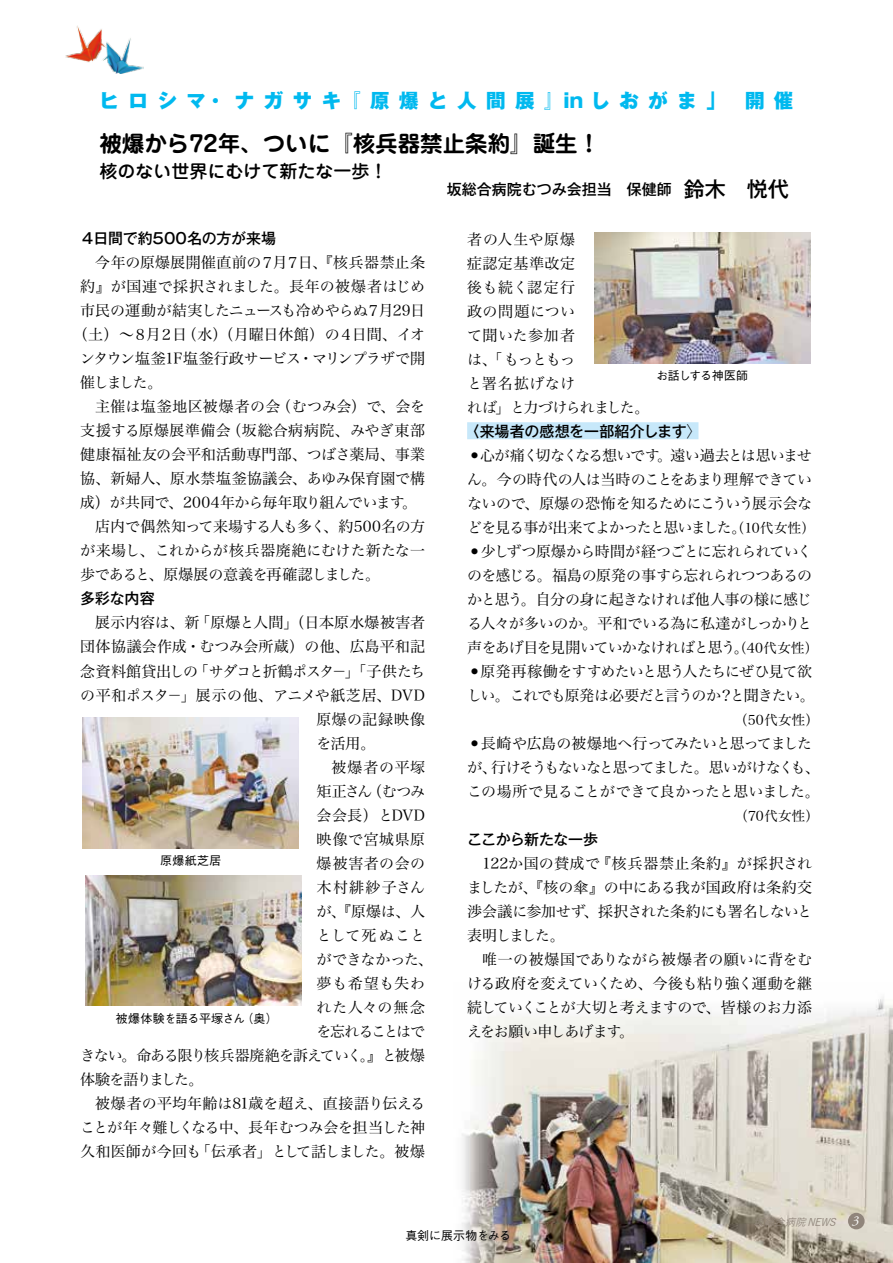
<style>
.page{position:relative;width:893px;height:1263px;background:#fff}
.page>*{position:absolute;margin:0;border:0;box-sizing:border-box;transform-origin:0 0}
.t1{font:700 22.5px "Jun 501 Pro";color:#000}
.t2{font:800 19.5px "Gothic MB101 Pro";letter-spacing:.485em;color:#00b9ef}
.t3{font:500 18px "Jun 34 Pro";color:#000}
.t4{font:15px/24px "Hira Min Pro W3";letter-spacing:-.025em;color:#000;text-align:justify}
.t5{font:15px/24px "Hira Min Pro W3";letter-spacing:-.05em;color:#000}
.t6{font:15px/24px "Hira Min Pro W3";letter-spacing:-.045em;color:#000}
.t7{font:15px "Hira Min Pro W3";letter-spacing:.015em;color:#000}
.t8{font:15px/24px "Hira Min Pro W3";letter-spacing:.025em;color:#000}
.t9{font:15px/24px "Hira Min Pro W3";letter-spacing:-.065em;color:#000}
.t10{font:15px/24px "Hira Min Pro W3";letter-spacing:-.055em;color:#000}
.t11{font:15px "Hira Min Pro W3";letter-spacing:.01em;color:#000}
.t12{font:500 15px "Gothic MB101 Pro";letter-spacing:-.005em;color:#000}
.t13{font:15px "Hira Min Pro W3";letter-spacing:-.005em;color:#000}
.t14{font:15px "Hira Min Pro W3";letter-spacing:.04em;color:#000}
.t15{font:15px "Hira Min Pro W3";letter-spacing:-.07em;color:#000}
.t16{font:15px "Hira Min Pro W3";letter-spacing:-.1em;color:#000}
.t17{font:500 15px "Gothic MB101 Pro";letter-spacing:-.03em;color:#000}
.t18{font:15px "Hira Min Pro W3";letter-spacing:-.095em;color:#000}
.t19{font:15px "Hira Min Pro W3";letter-spacing:.035em;color:#000}
.t20{font:15px "Hira Min Pro W3";letter-spacing:.03em;color:#000}
.t21{font:15px "Hira Min Pro W3";letter-spacing:.075em;color:#000}
.t22{font:13.5px "Hira Min Pro W3";letter-spacing:.02em;color:#000}
.t23{font:500 12px "Gothic BBB Pro";letter-spacing:-.01em;color:#000}
.t24{font:500 12px "Gothic BBB Pro";letter-spacing:-.03em;color:#000}
.t25{font:italic 10.5px "Koburina Go Std W3";color:#90857b}
.s1{font-size:21px}
.s2{font-family:"Hira Min Pro W3";font-weight:400}
.s3{font-size:13.5px}
.s4{font-family:"Adobe Garamond Pro";font-size:13.5px;color:#fff}
</style>
<div class="page">
<img style="left:462px;top:997px;width:431px;height:266px">
<div style="left:848px;top:1213px;width:17px;height:16px;background:#90857b;border-radius:50%"></div>
<div style="left:211px;top:96px;width:9px;height:9px;border:4px solid #fff;border-radius:50%"></div>
<img style="left:83px;top:718px;width:216px;height:131px">
<img style="left:86px;top:875px;width:216px;height:131px">
<div style="left:467px;top:422px;width:231px;height:17px;background:#c7e8fa"></div>
<img style="left:65px;top:26px;width:79px;height:48px">
<img style="left:594px;top:232px;width:216px;height:132px">
<h2 class="t2" style="left:99px;top:84px;width:696px">ヒロシマ・ナガサキ『原爆と人間展』inしおがま」　開催</h2>
<h1 class="t1" style="left:99px;top:125px;width:502px">被爆から72年、ついに『核兵器禁止条約』誕生！</h1>
<p class="t3" style="left:99px;top:157px;width:289px">核のない世界にむけて新たな一歩！</p>
<p class="t12" style="left:447px;top:177px;width:343px">坂総合病院むつみ会担当　保健師 <span class="s1">鈴木　悦代</span></p>
<p class="t12" style="left:80px;top:226px;width:197px">４日間で約500名の方が来場</p>
<p class="t11" style="left:95px;top:250px;width:332px">今年の原爆展開催直前の７月７日、『核兵器禁止条</p>
<p class="t7" style="left:80px;top:274px;width:346px">約』が国連で採択されました。長年の被爆者はじめ</p>
<p class="t6" style="left:80px;top:297px;width:346px">市民の運動が結実したニュースも冷めやらぬ７月29日</p>
<p class="t9" style="left:73px;top:321px;width:354px">（土）～８月２日（水）（月曜日休館）の４日間、イオ</p>
<p class="t4" style="left:80px;top:345px;width:347px">ンタウン塩釜1F塩釜行政サービス・マリンプラザで開</p>
<p class="t4" style="left:80px;top:369px;width:84px">催しました。</p>
<p class="t8" style="left:95px;top:393px;width:331px">主催は塩釜地区被爆者の会（むつみ会）で、会を</p>
<p class="t8" style="left:80px;top:417px;width:346px">支援する原爆展準備会（坂総合病病院、みやぎ東部</p>
<p class="t11" style="left:80px;top:442px;width:347px">健康福祉友の会平和活動専門部、つばさ薬局、事業</p>
<p class="t11" style="left:80px;top:466px;width:347px">協、新婦人、原水禁塩釜協議会、あゆみ保育園で構</p>
<p class="t4" style="left:80px;top:489px;width:338px">成）が共同で、2004年から毎年取り組んでいます。</p>
<p class="t4" style="left:95px;top:513px;width:331px">店内で偶然知って来場する人も多く、約500名の方</p>
<p class="t7" style="left:80px;top:538px;width:346px">が来場し、これからが核兵器廃絶にむけた新たな一</p>
<p class="t4" style="left:80px;top:561px;width:302px">歩であると、原爆展の意義を再確認しました。</p>
<p class="t12" style="left:80px;top:586px;width:76px">多彩な内容</p>
<p class="t13" style="left:95px;top:610px;width:331px">展示内容は、新「原爆と人間」（日本原水爆被害者</p>
<p class="t7" style="left:80px;top:634px;width:347px">団体協議会作成・むつみ会所蔵）の他、広島平和記</p>
<p class="t5" style="left:80px;top:657px;width:346px">念資料館貸出しの「サダコと折鶴ポスタ－」「子供たち</p>
<p class="t7" style="left:80px;top:682px;width:346px">の平和ポスタ－」展示の他、アニメや紙芝居、DVD</p>
<p class="t14" style="left:317px;top:706px;width:110px">原爆の記録映像</p>
<p class="t4" style="left:317px;top:729px;width:60px">を活用。</p>
<p class="t4" style="left:332px;top:753px;width:95px">被爆者の平塚</p>
<p class="t4" style="left:317px;top:777px;width:110px">矩正さん（むつみ</p>
<p class="t4" style="left:317px;top:801px;width:110px">会会長）とDVD</p>
<p class="t19" style="left:317px;top:826px;width:110px">映像で宮城県原</p>
<p class="t20" style="left:317px;top:850px;width:110px">爆被害者の会の</p>
<p class="t21" style="left:317px;top:874px;width:110px">木村緋紗子さん</p>
<p class="t4" style="left:317px;top:897px;width:110px">が、『原爆は、人</p>
<p class="t14" style="left:317px;top:922px;width:110px">として死ぬこと</p>
<p class="t4" style="left:317px;top:945px;width:118px">ができなかった、</p>
<p class="t14" style="left:317px;top:970px;width:110px">夢も希望も失わ</p>
<p class="t14" style="left:317px;top:994px;width:110px">れた人々の無念</p>
<p class="t18" style="left:317px;top:1018px;width:110px">を忘れることはで</p>
<p class="t15" style="left:80px;top:1042px;width:347px">きない。命ある限り核兵器廃絶を訴えていく。』と被爆</p>
<p class="t16" style="left:80px;top:1066px;width:125px">体験を語りました。</p>
<p class="t13" style="left:95px;top:1090px;width:331px">被爆者の平均年齢は81歳を超え、直接語り伝える</p>
<p class="t5" style="left:80px;top:1113px;width:362px">ことが年々難しくなる中、長年むつみ会を担当した神　</p>
<p class="t7" style="left:80px;top:1138px;width:347px">久和医師が今回も「伝承者」として話しました。被爆</p>
<p class="t23" style="left:160px;top:851px;width:63px">原爆紙芝居</p>
<p class="t24" style="left:116px;top:1008px;width:163px">被爆体験を語る平塚さん（奥）</p>
<p class="t8" style="left:467px;top:226px;width:184px">者の人生や原爆<br>症認定基準改定<br>後も続く認定行<br>政の問題につい<br>て聞いた参加者<br>は、「もっともっ<br>と署名拡げなけ<br>れば」と力づけられました。</p>
<p class="t12" style="left:465px;top:419px;width:238px">〈来場者の感想を一部紹介します<span class="s2">〉</span></p>
<p class="t5" style="left:467px;top:442px;width:349px">•心が痛く切なくなる想いです。遠い過去とは思いません。今の時代の人は当時のことをあまり理解できていないので、原爆の恐怖を知るためにこういう展示会などを見る事が出来てよかったと思いました。<span class="s3">（10代女性）</span></p>
<p class="t6" style="left:467px;top:538px;width:352px">•少しずつ原爆から時間が経つごとに忘れられていくのを感じる。福島の原発の事すら忘れられつつあるのかと思う。自分の身に起きなければ他人事の様に感じる人々が多いのか。平和でいる為に私達がしっかりと声をあげ目を見開いていかなければと思う。<span class="s3">（40代女性）</span></p>
<p class="t9" style="left:467px;top:658px;width:349px">•原発再稼働をすすめたいと思う人たちにぜひ見て欲しい。これでも原発は必要だと言うのか？と聞きたい。</p>
<p class="t22" style="left:734px;top:708px;width:86px">（50代女性）</p>
<p class="t10" style="left:467px;top:730px;width:354px">•長崎や広島の被爆地へ行ってみたいと思ってましたが、行けそうもないなと思ってました。思いがけなくも、この場所で見ることができて良かったと思いました。</p>
<p class="t22" style="left:735px;top:804px;width:86px">（70代女性）</p>
<p class="t17" style="left:467px;top:827px;width:133px">ここから新たな一歩</p>
<p class="t4" style="left:467px;top:850px;width:347px;text-indent:15px">122か国の賛成で『核兵器禁止条約』が採択されましたが、『核の傘』の中にある我が国政府は条約交渉会議に参加せず、採択された条約にも署名しないと表明しました。</p>
<p class="t4" style="left:467px;top:946px;width:347px;text-indent:15px">唯一の被爆国でありながら被爆者の願いに背をむける政府を変えていくため、今後も粘り強く運動を継続していくことが大切と考えますので、皆様のお力添えをお願い申しあげます。</p>
<p class="t23" style="left:656px;top:366px;width:94px">お話しする神医師</p>
<p class="t25" style="left:753px;top:1214px;width:107px">坂総合病院 NEWS <span class="s4">3</span></p>
<p class="t23" style="left:405px;top:1226px;width:107px">真剣に展示物をみる</p>
</div>
